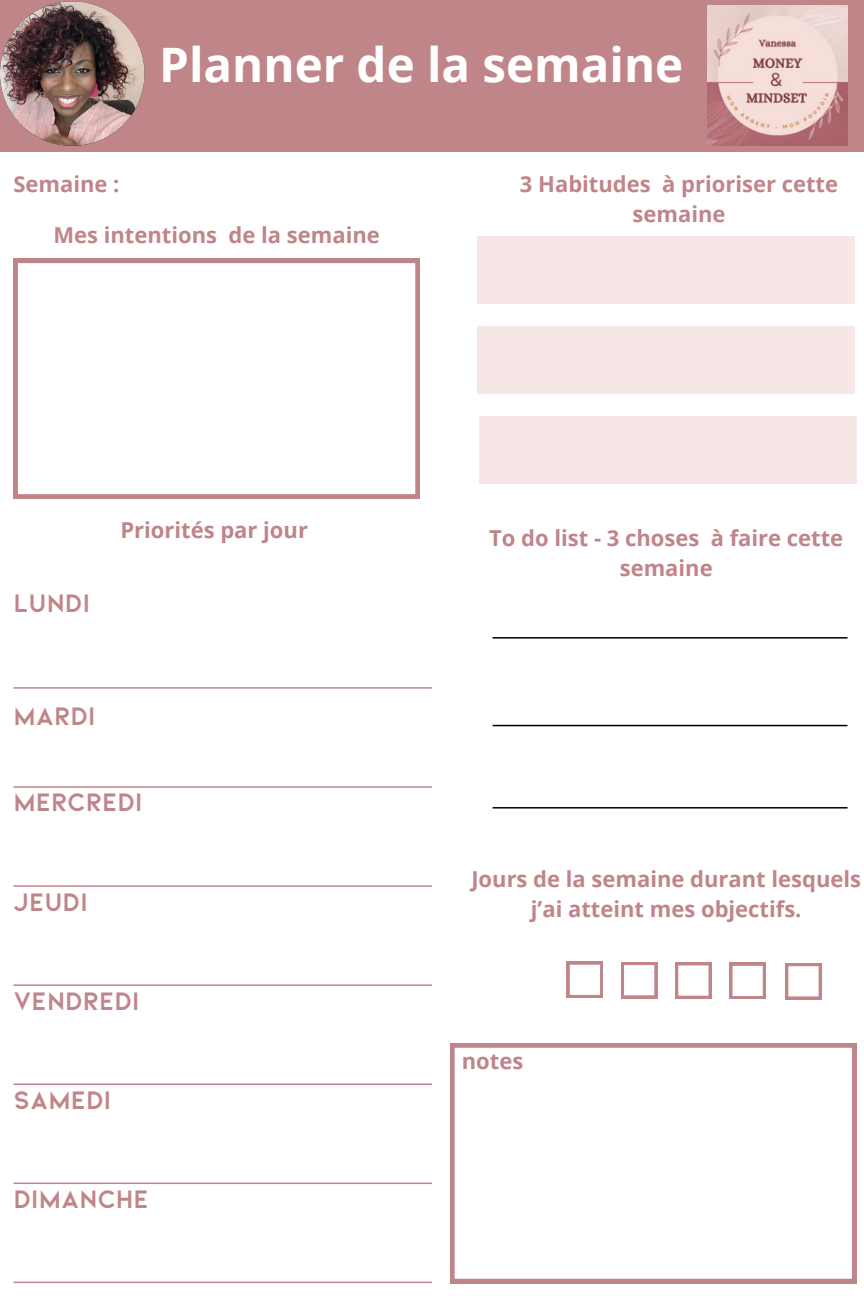
<style>
.page{position:relative;width:864px;height:1296px;background:#fff}
.page>*{position:absolute;margin:0;border:0;box-sizing:border-box;transform-origin:0 0}
.t1{font:700 47.4px "Open Sans";color:#fff}
.t2{font:700 26.6px "KIONA";color:#c08589}
.t3{font:700 22px/30px "Open Sans";color:#c08589;text-align:center}
</style>
<div class="page">
<div style="left:0;top:0;width:864px;height:152px;background:#c08589"></div>
<img style="left:0;top:1px;width:145px;height:145px;border-radius:50%">
<img style="left:708px;top:6px;width:139px;height:139px">
<hr style="left:13px;top:687px;width:419px;height:2px;background:#c08589">
<hr style="left:13px;top:786px;width:419px;height:2px;background:#c08589">
<hr style="left:13px;top:885px;width:419px;height:2px;background:#c08589">
<hr style="left:13px;top:984px;width:419px;height:2px;background:#c08589">
<hr style="left:13px;top:1083px;width:419px;height:2px;background:#c08589">
<hr style="left:13px;top:1183px;width:419px;height:1px;background:#c08589">
<hr style="left:13px;top:1282px;width:419px;height:1px;background:#c08589">
<svg style="left:13px;top:259px;width:407px;height:240px"></svg>
<svg style="left:567px;top:962px;width:36px;height:36px"></svg>
<svg style="left:621px;top:962px;width:36px;height:36px"></svg>
<svg style="left:675px;top:962px;width:36px;height:36px"></svg>
<svg style="left:730px;top:963px;width:36px;height:36px"></svg>
<svg style="left:785px;top:963px;width:36px;height:36px"></svg>
<hr style="left:493px;top:637px;width:355px;height:2px;background:#000">
<hr style="left:493px;top:725px;width:355px;height:1px;background:#000">
<hr style="left:493px;top:807px;width:355px;height:2px;background:#000">
<svg style="left:450px;top:1043px;width:406px;height:240px"></svg>
<div style="left:479px;top:416px;width:377px;height:67px;background:#f7e6e6"></div>
<div style="left:478px;top:326px;width:377px;height:67px;background:#f7e6e6"></div>
<div style="left:478px;top:236px;width:377px;height:67px;background:#f7e6e6"></div>
<p class="t1" style="left:159px;top:31px;width:525px">Planner de la semaine</p>
<p class="t3" style="left:13px;top:169px;width:108px">Semaine :</p>
<p class="t3" style="left:520px;top:169px;width:320px">3 Habitudes à prioriser cette semaine</p>
<p class="t3" style="left:53px;top:220px;width:328px">Mes intentions de la semaine</p>
<p class="t2" style="left:13px;top:586px;width:78px">LUNDI</p>
<p class="t3" style="left:120px;top:515px;width:189px">Priorités par jour</p>
<p class="t3" style="left:489px;top:522px;width:356px">To do list - 3 choses à faire cette semaine</p>
<p class="t2" style="left:13px;top:698px;width:84px">MARDI</p>
<p class="t2" style="left:13px;top:784px;width:131px">MERCREDI</p>
<p class="t2" style="left:13px;top:884px;width:76px">JEUDI</p>
<p class="t2" style="left:13px;top:983px;width:128px">VENDREDI</p>
<p class="t2" style="left:13px;top:1082px;width:100px">SAMEDI</p>
<p class="t2" style="left:13px;top:1181px;width:137px">DIMANCHE</p>
<p class="t3" style="left:471px;top:864px;width:391px">Jours de la semaine durant lesquels j’ai atteint mes objectifs.</p>
<p class="t3" style="left:462px;top:1046px;width:63px">notes</p>
</div>
